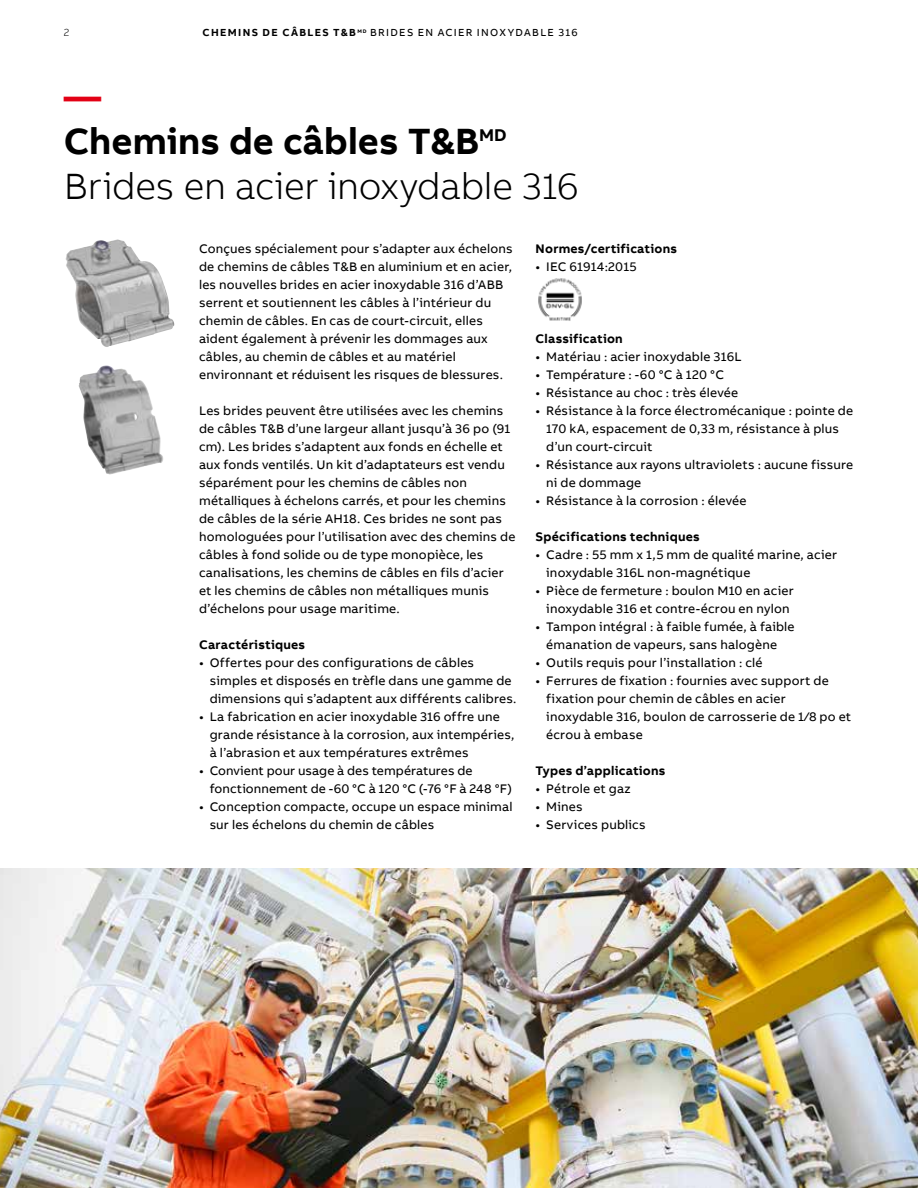
<style>
.page{position:relative;width:918px;height:1188px;background:#fff}
.page>*{position:absolute;margin:0;border:0;box-sizing:border-box;transform-origin:0 0}
.t1{font:300 37.5px/45px "AB Bvoice";letter-spacing:-.01em;color:#000}
.t2{font:12.75px/18px "AB Bvoice";letter-spacing:.015em;color:#000}
.t3{font:700 12.75px "AB Bvoice";letter-spacing:.02em;color:#000}
.t4{font:10.5px "AB Bvoice";letter-spacing:.125em;color:#000}
.t5{font:300 10.5px "AB Bvoice";color:#000}
.s1{font-weight:700}
.s2{font-weight:700;color:#e30015}
</style>
<div class="page">
<img style="left:0;top:868px;width:918px;height:320px">
<img style="left:65px;top:239px;width:110px;height:108px">
<img style="left:78px;top:365px;width:85px;height:110px">
<img style="left:538px;top:278px;width:44px;height:43px">
<p class="t5" style="left:64px;top:26px;width:7px">2</p>
<p class="t4" style="left:203px;top:26px;width:377px"><span class="s1">CHEMINS DE CÂBLES T&amp;B</span> <sup>MD</sup> BRIDES EN ACIER INOXYDABLE 316</p>
<h1 class="t1" style="left:64px;top:74px;width:517px"><span class="s2">—<br></span><span class="s1">Chemins de câbles T&amp;B</span><sup>MD<br></sup>Brides en acier inoxydable 316</h1>
<p class="t2" style="left:199px;top:240px;width:315px">Conçues spécialement pour s’adapter aux échelons de chemins de câbles T&amp;B en aluminium et en acier, les nouvelles brides en acier inoxydable 316 d’ABB serrent et soutiennent les câbles à l’intérieur du chemin de câbles. En cas de court-circuit, elles aident également à prévenir les dommages aux câbles, au chemin de câbles et au matériel environnant et réduisent les risques de blessures.</p>
<p class="t2" style="left:199px;top:402px;width:318px">Les brides peuvent être utilisées avec les chemins de câbles T&amp;B d’une largeur allant jusqu’à 36 po (91 cm). Les brides s’adaptent aux fonds en échelle et aux fonds ventilés. Un kit d’adaptateurs est vendu séparément pour les chemins de câbles non métalliques à échelons carrés, et pour les chemins de câbles de la série AH18. Ces brides ne sont pas homologuées pour l’utilisation avec des chemins de câbles à fond solide ou de type monopièce, les canalisations, les chemins de câbles en fils d’acier et les chemins de câbles non métalliques munis d’échelons pour usage maritime.</p>
<p class="t3" style="left:199px;top:636px;width:108px">Caractéristiques</p>
<p class="t2" style="left:210px;top:654px;width:308px;text-indent:-11px">• Offertes pour des configurations de câbles simples et disposés en trèfle dans une gamme de dimensions qui s’adaptent aux différents calibres.</p>
<p class="t2" style="left:210px;top:708px;width:306px;text-indent:-11px">• La fabrication en acier inoxydable 316 offre une grande résistance à la corrosion, aux intempéries, à l’abrasion et aux températures extrêmes</p>
<p class="t2" style="left:210px;top:762px;width:304px;text-indent:-11px">• Convient pour usage à des températures de fonctionnement de -60 °C à 120 °C (-76 °F à 248 °F)</p>
<p class="t2" style="left:210px;top:798px;width:304px;text-indent:-11px">• Conception compacte, occupe un espace minimal sur les échelons du chemin de câbles</p>
<p class="t3" style="left:536px;top:240px;width:143px">Normes/certifications</p>
<p class="t2" style="left:536px;top:258px;width:103px">• IEC 61914:2015</p>
<p class="t3" style="left:536px;top:330px;width:89px">Classification</p>
<p class="t2" style="left:536px;top:348px;width:208px">• Matériau : acier inoxydable 316L</p>
<p class="t2" style="left:536px;top:366px;width:190px">• Température : -60 °C à 120 °C</p>
<p class="t2" style="left:536px;top:384px;width:204px">• Résistance au choc : très élevée</p>
<p class="t2" style="left:546px;top:402px;width:308px;text-indent:-11px">• Résistance à la force électromécanique : pointe de<br>170 kA, espacement de 0,33 m, résistance à plus d’un court-circuit</p>
<p class="t2" style="left:546px;top:456px;width:308px;text-indent:-11px">• Résistance aux rayons ultraviolets : aucune fissure ni de dommage</p>
<p class="t2" style="left:536px;top:492px;width:212px">• Résistance à la corrosion : élevée</p>
<p class="t3" style="left:536px;top:528px;width:166px">Spécifications techniques</p>
<p class="t2" style="left:546px;top:546px;width:292px;text-indent:-11px">• Cadre : 55 mm x 1,5 mm de qualité marine, acier inoxydable 316L non-magnétique</p>
<p class="t2" style="left:536px;top:582px;width:260px;text-align:center">• Pièce de fermeture : boulon M10 en acier inoxydable 316 et contre-écrou en nylon</p>
<p class="t2" style="left:536px;top:618px;width:261px;text-align:center">• Tampon intégral : à faible fumée, à faible émanation de vapeurs, sans halogène</p>
<p class="t2" style="left:536px;top:654px;width:228px">• Outils requis pour l’installation : clé</p>
<p class="t2" style="left:546px;top:672px;width:307px;text-indent:-11px">• Ferrures de fixation : fournies avec support de fixation pour chemin de câbles en acier inoxydable 316, boulon de carrosserie de 1⁄8 po et écrou à embase</p>
<p class="t3" style="left:536px;top:762px;width:131px">Types d’applications</p>
<p class="t2" style="left:536px;top:780px;width:97px">• Pétrole et gaz</p>
<p class="t2" style="left:536px;top:798px;width:49px">• Mines</p>
<p class="t2" style="left:536px;top:816px;width:112px">• Services publics</p>
</div>
